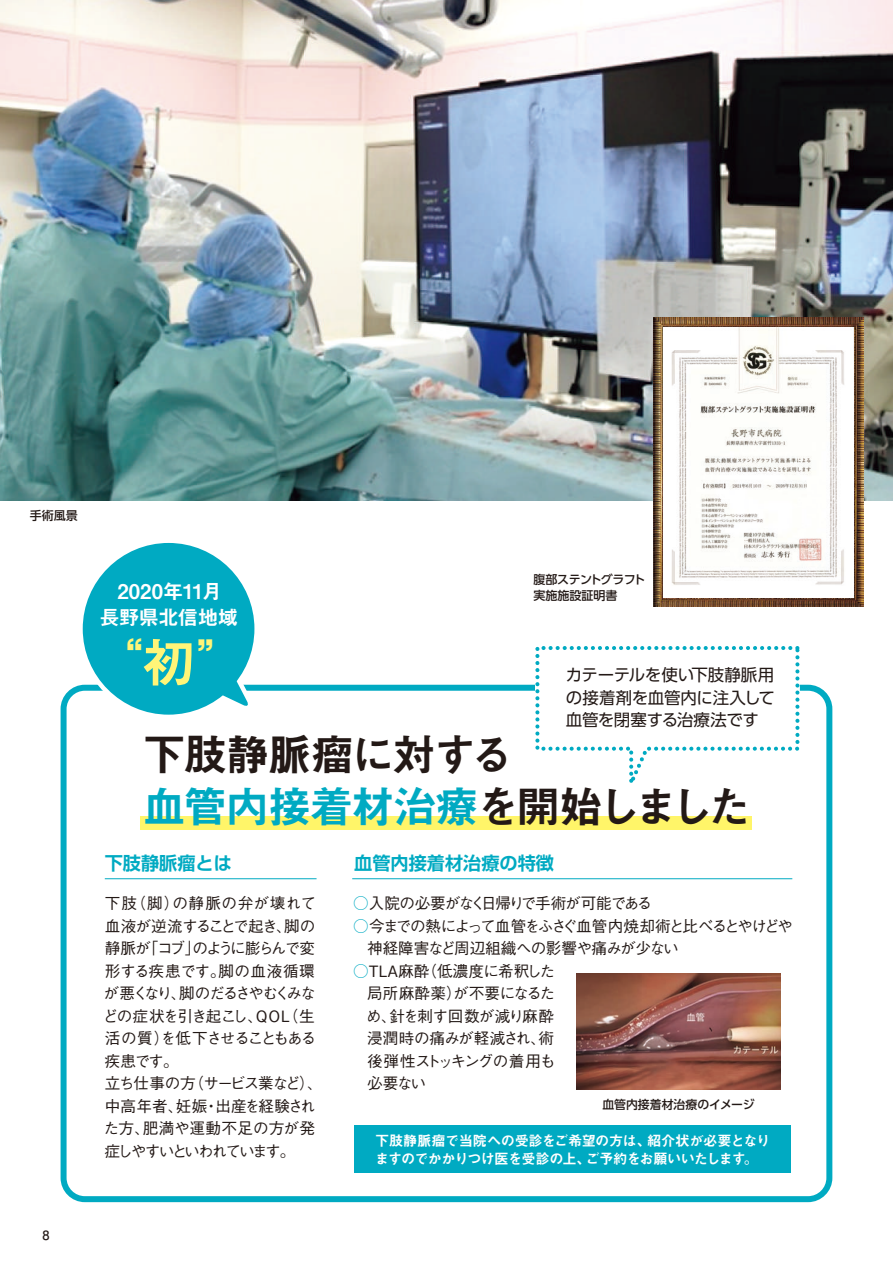
<style>
.page{position:relative;width:893px;height:1263px;background:#fff}
.page>*{position:absolute;margin:0;border:0;box-sizing:border-box;transform-origin:0 0}
.t1{font:43.8px/51.3px "Midashi Go Pr 5 MB31";letter-spacing:-.06em;color:#231916}
.t2{font:43.35px "Midashi Go Pr 5 MB31";color:#fff578}
.t3{font:20.4px/26.7px "Midashi Go Pr 5 MB31";letter-spacing:-.03em;color:#fff;text-align:center}
.t4{font:700 18.15px "Shin Go Pr 6 De";color:#00aac2}
.t5{font:16.5px/22.5px "UD Shin Go Pro";letter-spacing:-.02em;color:#231916;text-align:justify}
.t6{font:500 15.6px/22.5px "Gothic BBB Pr 5";letter-spacing:-.065em;color:#231916;text-align:justify}
.t7{font:500 15.6px/22.5px "Gothic BBB Pr 5";letter-spacing:-.085em;color:#231916}
.t8{font:14.25px/18px "Midashi Go Pr 5 MB31";letter-spacing:-.04em;color:#fff}
.t9{font:700 12.75px "Futo Go B101 Pr 6 N";color:#231916}
.t10{font:500 12px/16.5px "UD Shin Go Pro";color:#231916}
.s1{font-size:54.3px}
.s2{color:#00aac2}
</style>
<div class="page">
<div style="left:61px;top:685px;width:771px;height:517px;border:6px solid #00aac2;border-radius:21px"></div>
<img style="left:0;top:0;width:893px;height:500px">
<img style="left:653px;top:317px;width:211px;height:290px">
<img style="left:664px;top:327px;width:189px;height:270px">
<img style="left:577px;top:973px;width:203px;height:116px">
<div style="left:354px;top:1125px;width:437px;height:48px;background:#00aac2"></div>
<div style="left:78px;top:538px;width:181px;height:181px;border:9px solid #fff;border-radius:50%"></div>
<div style="left:83px;top:543px;width:171px;height:172px;background:#00aac2;border-radius:50%"></div>
<svg style="left:203px;top:664px;width:58px;height:48px"></svg>
<svg style="left:533px;top:646px;width:269px;height:137px"></svg>
<div style="left:141px;top:816px;width:611px;height:14px;background:#fff569"></div>
<hr style="left:105px;top:878px;width:212px;height:1px;background:#00aac2">
<hr style="left:352px;top:878px;width:440px;height:1px;background:#00aac2">
<p class="t10" style="left:30px;top:507px;width:50px">手術風景</p>
<h3 class="t3" style="left:99px;top:576px;width:140px">2020年11月<br>長野県北信地域</h3>
<h2 class="t2" style="left:125px;top:620px;width:92px">“<span class="s1">初</span>”</h2>
<p class="t10" style="left:533px;top:571px;width:113px">腹部ステントグラフト実施施設証明書</p>
<p class="t5" style="left:566px;top:663px;width:210px">カテーテルを使い下肢静脈用の接着剤を血管内に注入して血管を閉塞する治療法です</p>
<h1 class="t1" style="left:142px;top:726px;width:610px">下肢静脈瘤に対する<br><span class="s2">血管内接着材治療</span>を開始しました</h1>
<p class="t4" style="left:105px;top:848px;width:129px">下肢静脈瘤とは</p>
<p class="t6" style="left:103px;top:891px;width:221px;text-align:left">下肢（脚）の静脈の弁が壊れて血液が逆流することで起き、脚の静脈が「コブ」のように膨らんで変形する疾患です。脚の血液循環が悪くなり、脚のだるさやむくみなどの症状を引き起こし、QOL（生活の質）を低下させることもある疾患です。<br>立ち仕事の方（サービス業など）、中高年者、妊娠・出産を経験された方、肥満や運動不足の方が発症しやすいといわれています。</p>
<p class="t4" style="left:354px;top:848px;width:201px">血管内接着材治療の特徴</p>
<p class="t6" style="left:353px;top:891px;width:301px"><span class="s2">○</span>入院の必要がなく日帰りで手術が可能である</p>
<p class="t7" style="left:367px;top:913px;width:427px;text-indent:-14px"><span class="s2">○</span>今までの熱によって血管をふさぐ血管内焼却術と比べるとやけどや神経障害など周辺組織への影響や痛みが少ない</p>
<p class="t6" style="left:366px;top:958px;width:191px;text-indent:-13px"><span class="s2">○</span>TLA麻酔（低濃度に希釈した局所麻酔薬）が不要になるため、針を刺す回数が減り麻酔浸潤時の痛みが軽減され、術後弾性ストッキングの着用も必要ない</p>
<p class="t10" style="left:602px;top:1096px;width:154px">血管内接着材治療のイメージ</p>
<p class="t8" style="left:375px;top:1131px;width:397px">下肢静脈瘤で当院への受診をご希望の方は、紹介状が必要となりますのでかかりつけ医を受診の上、ご予約をお願いいたします。</p>
<p class="t9" style="left:43px;top:1225px;width:9px">8</p>
</div>
